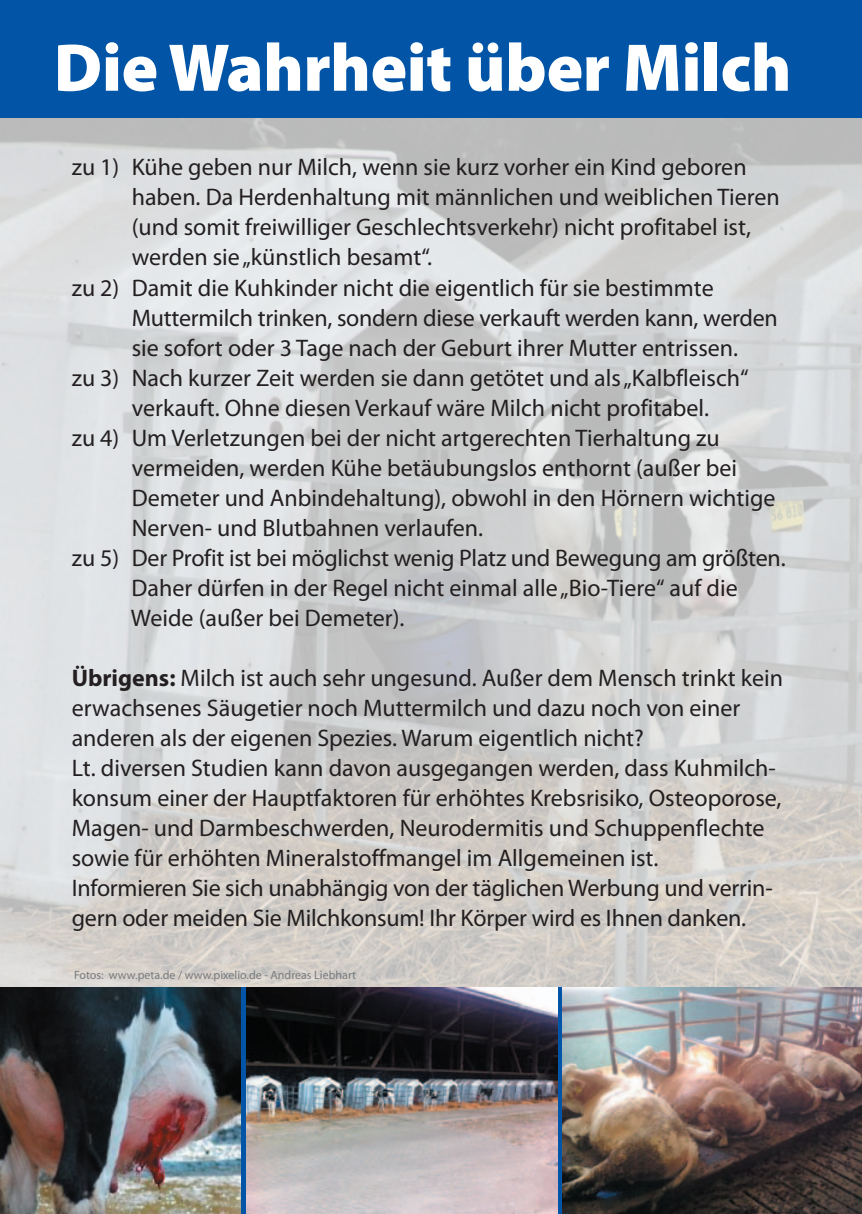
<style>
.page{position:relative;width:862px;height:1214px;background:#fff}
.page>*{position:absolute;margin:0;border:0;box-sizing:border-box;transform-origin:0 0}
.t1{font:900 68px "Myriad Pro";letter-spacing:-.005em;color:#fff}
.t2{font:24px/30px "Myriad Pro";color:#231f20}
.t3{font:12px "Myriad Pro";color:#787a7d}
.s1{font-weight:700}
</style>
<div class="page">
<img style="left:0;top:117px;width:862px;height:869px">
<div style="left:0;top:0;width:862px;height:117px;background:#0154a6"></div>
<img style="left:246px;top:986px;width:311px;height:227px">
<img style="left:0;top:986px;width:240px;height:227px">
<img style="left:562px;top:986px;width:300px;height:227px">
<h1 class="t1" style="left:54px;top:22px;width:739px">Die Wahrheit über Milch</h1>
<p class="t2" style="left:72px;top:152px;width:676px">zu 1) Kühe geben nur Milch, wenn sie kurz vorher ein Kind geboren</p>
<p class="t2" style="left:132px;top:182px;width:649px">haben. Da Herdenhaltung mit männlichen und weiblichen Tieren</p>
<p class="t2" style="left:132px;top:212px;width:621px">(und somit freiwilliger Geschlechtsverkehr) nicht profitabel ist,</p>
<p class="t2" style="left:132px;top:242px;width:302px">werden sie „künstlich besamt“.</p>
<p class="t2" style="left:72px;top:272px;width:643px">zu 2) Damit die Kuhkinder nicht die eigentlich für sie bestimmte</p>
<p class="t2" style="left:132px;top:302px;width:648px">Muttermilch trinken, sondern diese verkauft werden kann, werden</p>
<p class="t2" style="left:132px;top:332px;width:608px">sie sofort oder 3 Tage nach der Geburt ihrer Mutter entrissen.</p>
<p class="t2" style="left:72px;top:362px;width:678px">zu 3) Nach kurzer Zeit werden sie dann getötet und als „Kalbfleisch“</p>
<p class="t2" style="left:132px;top:392px;width:579px">verkauft. Ohne diesen Verkauf wäre Milch nicht profitabel.</p>
<p class="t2" style="left:72px;top:422px;width:649px">zu 4) Um Verletzungen bei der nicht artgerechten Tierhaltung zu</p>
<p class="t2" style="left:132px;top:452px;width:607px">vermeiden, werden Kühe betäubungslos enthornt (außer bei</p>
<p class="t2" style="left:132px;top:482px;width:645px">Demeter und Anbindehaltung), obwohl in den Hörnern wichtige</p>
<p class="t2" style="left:132px;top:512px;width:353px">Nerven- und Blutbahnen verlaufen.</p>
<p class="t2" style="left:72px;top:542px;width:715px">zu 5) Der Profit ist bei möglichst wenig Platz und Bewegung am größten.</p>
<p class="t2" style="left:131px;top:572px;width:607px">Daher dürfen in der Regel nicht einmal alle „Bio-Tiere“ auf die</p>
<p class="t2" style="left:131px;top:602px;width:275px">Weide (außer bei Demeter).</p>
<p class="t2" style="left:72px;top:662px;width:713px"><span class="s1">Übrigens:</span> Milch ist auch sehr ungesund. Außer dem Mensch trinkt kein erwachsenes Säugetier noch Muttermilch und dazu noch von einer anderen als der eigenen Spezies. Warum eigentlich nicht?<br>Lt. diversen Studien kann davon ausgegangen werden, dass Kuhmilch&shy;konsum einer der Hauptfaktoren für erhöhtes Krebsrisiko, Osteoporose, Magen- und Darmbeschwerden, Neurodermitis und Schuppenflechte sowie für erhöhten Mineralstoffmangel im Allgemeinen ist.<br>Informieren Sie sich unabhängig von der täglichen Werbung und verrin&shy;gern oder meiden Sie Milchkonsum! Ihr Körper wird es Ihnen danken.</p>
<p class="t3" style="left:74px;top:967px;width:284px">Fotos: www.peta.de / www.pixelio.de - Andreas Liebhart</p>
</div>
